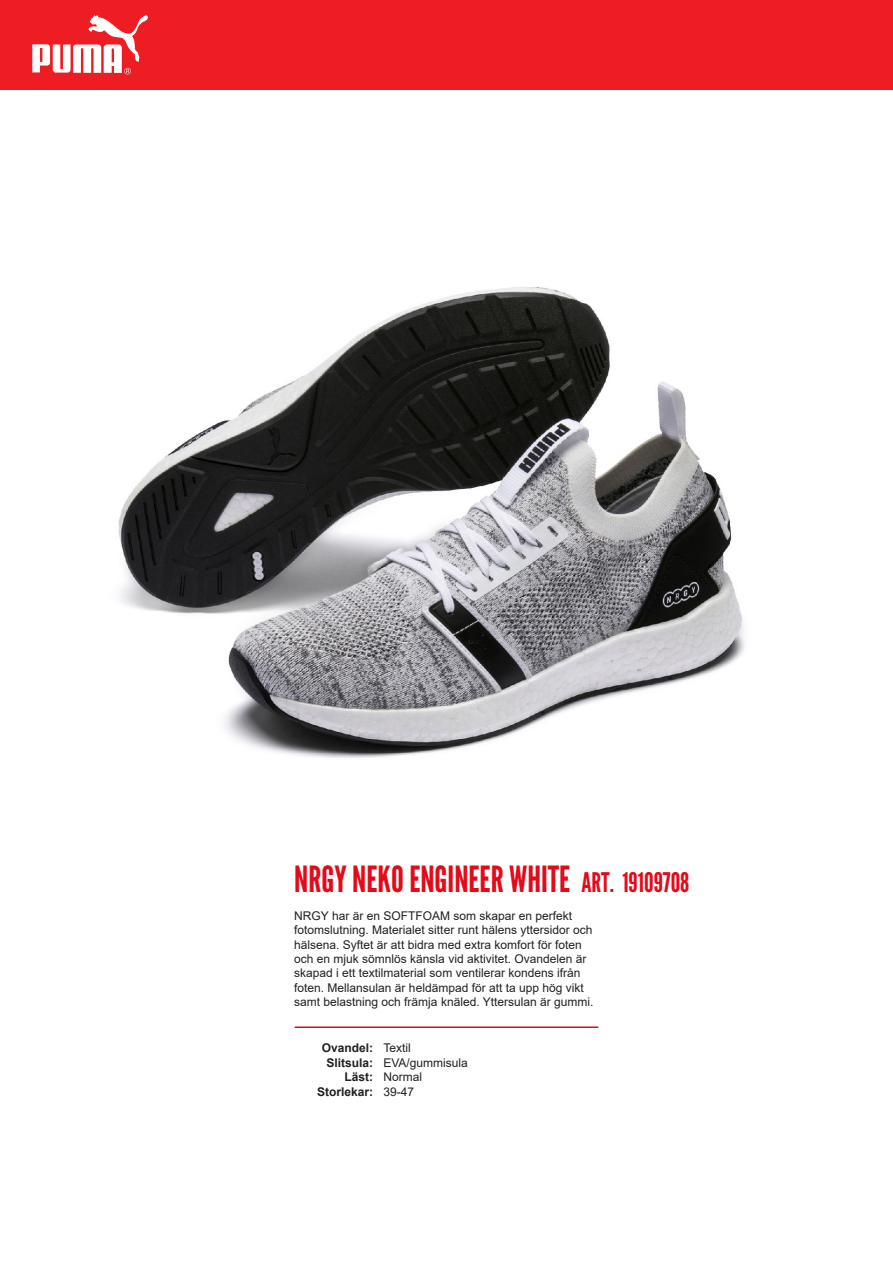
<style>
.page{position:relative;width:893px;height:1263px;background:#fff}
.page>*{position:absolute;margin:0;border:0;box-sizing:border-box;transform-origin:0 0}
.t1{font:36px "League Gothic";color:#e30b1a}
.bröd{font:12px/14.4px "Arial";color:#231f20}
.bröd-2{font:700 12px "Arial";color:#231f20}
.s1{font-size:27px}
</style>
<div class="page">
<div style="left:0;top:0;width:893px;height:89px;background:#ee1d23"></div>
<svg style="left:32px;top:15px;width:116px;height:59px"></svg>
<hr style="left:295px;top:1026px;width:303px;height:2px;background:#e30b1a">
<img style="left:118px;top:287px;width:627px;height:471px">
<p class="t1" style="left:294px;top:858px;width:397px">NRGY NEKO ENGINEER WHITE <span class="s1">ART. 19109708</span></p>
<p class="bröd" style="left:294px;top:908px;width:301px">NRGY har är en SOFTFOAM som skapar en perfekt fotomslutning. Materialet sitter runt hälens yttersidor och hälsena. Syftet är att bidra med extra komfort för foten och en mjuk sömnlös känsla vid aktivitet. Ovandelen är skapad i ett textilmaterial som ventilerar kondens ifrån foten. Mellansulan är heldämpad för att ta upp hög vikt samt belastning och främja knäled. Yttersulan är gummi.</p>
<p class="bröd-2" style="left:322px;top:1039px;width:53px">Ovandel:</p>
<p class="bröd-2" style="left:326px;top:1054px;width:48px">Slitsula:</p>
<p class="bröd-2" style="left:344px;top:1068px;width:30px">Läst:</p>
<p class="bröd-2" style="left:317px;top:1083px;width:58px">Storlekar:</p>
<p class="bröd" style="left:383px;top:1041px;width:29px">Textil</p>
<p class="bröd" style="left:383px;top:1055px;width:86px">EVA/gummisula</p>
<p class="bröd" style="left:383px;top:1069px;width:40px">Normal</p>
<p class="bröd" style="left:383px;top:1084px;width:32px">39-47</p>
</div>
